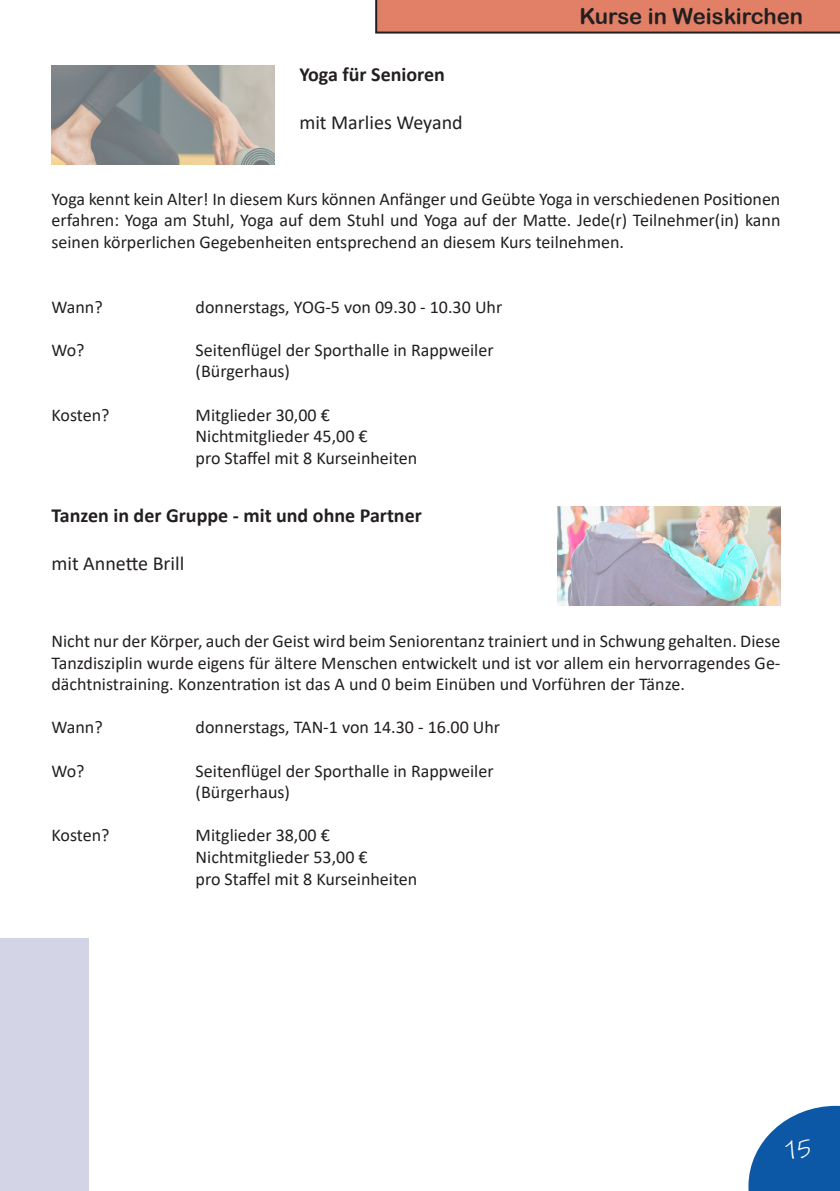
<style>
.page{position:relative;width:840px;height:1191px;background:#fff}
.page>*{position:absolute;margin:0;border:0;box-sizing:border-box;transform-origin:0 0}
.t1{font:26px "Ink Free";color:#fff}
.t2{font:22px "Arial Rounded MT Bold";color:#231f20}
.t3{font:700 20px "Calibri";color:#231f20}
.t4{font:20px "Calibri";color:#231f20}
.t5{font:18px/21.6px "Calibri";color:#231f20;text-align:justify}
</style>
<div class="page">
<svg style="left:748px;top:1105px;width:91px;height:86px"></svg>
<div style="left:0;top:938px;width:89px;height:253px;background:#d4d4e7"></div>
<svg style="left:375px;top:0;width:464px;height:34px;background:#d57b63"></svg>
<img style="left:51px;top:66px;width:223px;height:98px">
<img style="left:557px;top:507px;width:223px;height:98px">
<p class="t3" style="left:299px;top:60px;width:147px">Yoga für Senioren</p>
<p class="t4" style="left:299px;top:108px;width:165px">mit Marlies Weyand</p>
<p class="t2" style="left:579px;top:3px;width:225px">Kurse in Weiskirchen</p>
<p class="t5" style="left:51px;top:187px;width:730px">Yoga kennt kein Alter! In diesem Kurs können Anfänger und Geübte Yoga in verschiedenen Positionen erfahren: Yoga am Stuhl, Yoga auf dem Stuhl und Yoga auf der Matte. Jede(r) Teilnehmer(in) kann seinen körperlichen Gegebenheiten entsprechend an diesem Kurs teilnehmen.</p>
<p class="t5" style="left:51px;top:295px;width:53px">Wann?</p>
<p class="t5" style="left:195px;top:295px;width:308px">donnerstags, YOG-5 von 09.30 - 10.30 Uhr</p>
<p class="t5" style="left:51px;top:339px;width:35px">Wo?</p>
<p class="t5" style="left:195px;top:339px;width:299px">Seitenflügel der Sporthalle in Rappweiler</p>
<p class="t5" style="left:195px;top:360px;width:96px">(Bürgerhaus)</p>
<p class="t5" style="left:51px;top:403px;width:59px">Kosten?</p>
<p class="t5" style="left:195px;top:403px;width:136px">Mitglieder 30,00 €</p>
<p class="t5" style="left:195px;top:425px;width:173px">Nichtmitglieder 45,00 €</p>
<p class="t5" style="left:195px;top:447px;width:223px">pro Staffel mit 8 Kurseinheiten</p>
<p class="t3" style="left:51px;top:501px;width:372px">Tanzen in der Gruppe - mit und ohne Partner</p>
<p class="t4" style="left:51px;top:549px;width:134px">mit Annette Brill</p>
<p class="t5" style="left:51px;top:629px;width:730px">Nicht nur der Körper, auch der Geist wird beim Seniorentanz trainiert und in Schwung gehalten. Diese Tanzdisziplin wurde eigens für ältere Menschen entwickelt und ist vor allem ein hervorragendes Ge&shy;dächtnistraining. Konzentration ist das A und 0 beim Einüben und Vorführen der Tänze.</p>
<p class="t5" style="left:51px;top:716px;width:53px">Wann?</p>
<p class="t5" style="left:195px;top:716px;width:306px">donnerstags, TAN-1 von 14.30 - 16.00 Uhr</p>
<p class="t5" style="left:51px;top:759px;width:35px">Wo?</p>
<p class="t5" style="left:195px;top:759px;width:299px">Seitenflügel der Sporthalle in Rappweiler</p>
<p class="t5" style="left:195px;top:781px;width:96px">(Bürgerhaus)</p>
<p class="t5" style="left:51px;top:824px;width:59px">Kosten?</p>
<p class="t5" style="left:195px;top:824px;width:136px">Mitglieder 38,00 €</p>
<p class="t5" style="left:195px;top:845px;width:173px">Nichtmitglieder 53,00 €</p>
<p class="t5" style="left:195px;top:867px;width:223px">pro Staffel mit 8 Kurseinheiten</p>
<h1 class="t1" style="left:784px;top:1130px;width:27px">15</h1>
</div>
